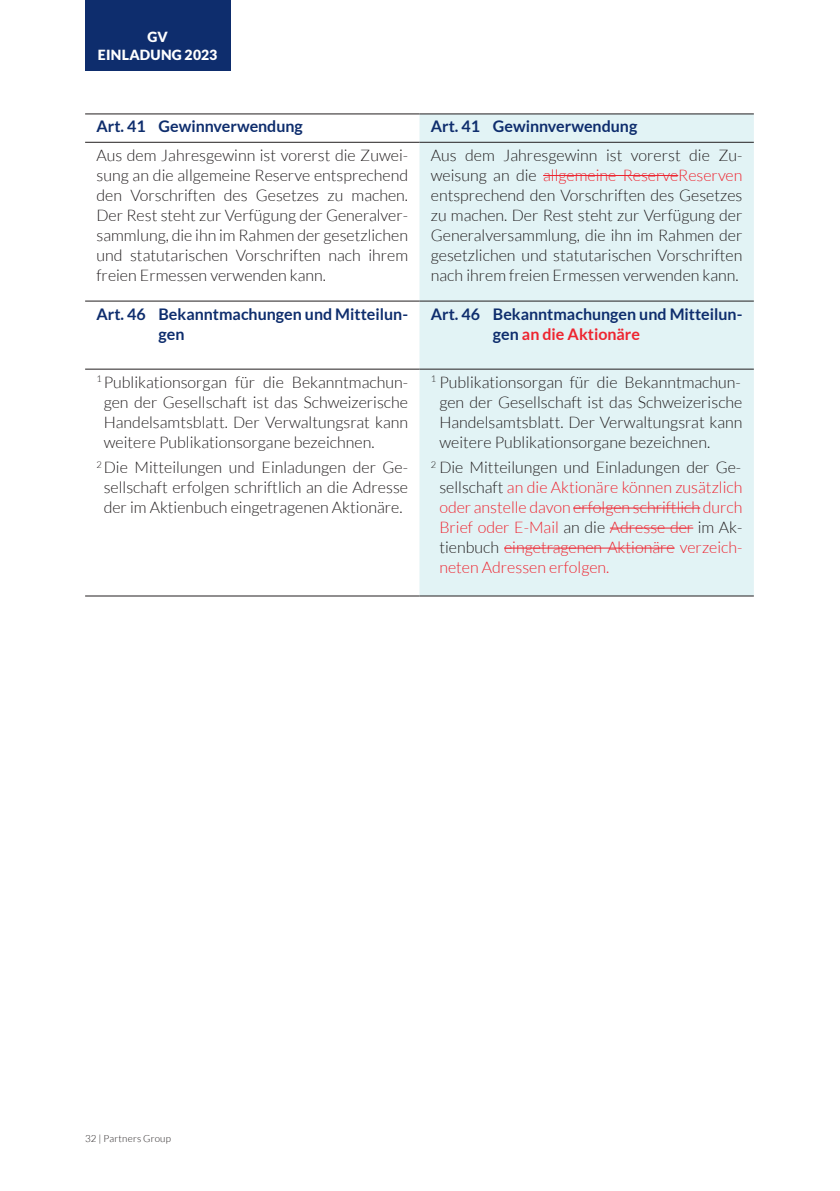
<style>
.page{position:relative;width:840px;height:1191px;background:#fff}
.page>*{position:absolute;margin:0;border:0;box-sizing:border-box;transform-origin:0 0}
.t1{font:300 16px/20px "Lato";color:#231f20;text-align:justify}
.t2{font:300 16px/20px "Lato";color:#ee2530;text-align:justify}
.t3{font:700 16px/20px "Lato";color:#0e2d6d}
.t4{font:900 14px/17.8px "Lato";letter-spacing:.015em;color:#fff;text-align:center}
.t5{font:300 9.8px "Lato";letter-spacing:.02em;color:#231f20}
.s1{color:#ee2530}
.s2{color:#231f20}
</style>
<div class="page">
<div style="left:85px;top:0;width:145px;height:71px;background:#0e2d6d"></div>
<svg style="left:85px;top:114px;width:334px;height:255px"></svg>
<div style="left:419px;top:114px;width:334px;height:481px;background:#e2f3f5"></div>
<hr style="left:85px;top:113px;width:334px;height:1px;background:#231f20">
<hr style="left:419px;top:113px;width:334px;height:1px;background:#231f20">
<hr style="left:85px;top:142px;width:334px;height:1px;background:#231f20">
<hr style="left:419px;top:142px;width:334px;height:1px;background:#231f20">
<hr style="left:85px;top:300px;width:334px;height:1px;background:#231f20">
<hr style="left:419px;top:300px;width:334px;height:1px;background:#231f20">
<hr style="left:85px;top:369px;width:334px;height:1px;background:#231f20">
<hr style="left:419px;top:369px;width:334px;height:1px;background:#231f20">
<hr style="left:85px;top:595px;width:334px;height:1px;background:#231f20">
<hr style="left:419px;top:595px;width:334px;height:1px;background:#231f20">
<hr style="left:543px;top:175px;width:135px;height:1px;background:#ee2530">
<hr style="left:573px;top:508px;width:126px;height:1px;background:#ee2530">
<hr style="left:609px;top:528px;width:84px;height:1px;background:#ee2530">
<hr style="left:504px;top:548px;width:170px;height:1px;background:#ee2530">
<p class="t4" style="left:98px;top:28px;width:121px">GV<br>EINLADUNG 2023</p>
<p class="t3" style="left:96px;top:116px;width:208px">Art. 41 Gewinnverwendung</p>
<p class="t3" style="left:430px;top:116px;width:208px">Art. 41 Gewinnverwendung</p>
<p class="t1" style="left:96px;top:145px;width:313px">Aus dem Jahresgewinn ist vorerst die Zuwei&shy;sung an die allgemeine Reserve entsprechend den Vorschriften des Gesetzes zu machen.<br>Der Rest steht zur Verfügung der Generalver&shy;sammlung, die ihn im Rahmen der gesetzlichen und statutarischen Vorschriften nach ihrem freien Ermessen verwenden kann.</p>
<p class="t1" style="left:430px;top:145px;width:313px">Aus dem Jahresgewinn ist vorerst die Zu&shy;weisung an die <span class="s1">allgemeine ReserveReserven </span>entsprechend den Vorschriften des Gesetzes zu machen. Der Rest steht zur Verfügung der Generalversammlung, die ihn im Rahmen der gesetzlichen und statutarischen Vorschriften nach ihrem freien Ermessen verwenden kann.</p>
<p class="t3" style="left:158px;top:303px;width:251px;text-indent:-62px">Art. 46 Bekanntmachungen und Mitteilun&shy;gen</p>
<p class="t3" style="left:492px;top:303px;width:251px;text-indent:-62px">Art. 46 Bekanntmachungen und Mitteilun&shy;gen <span class="s1">an die Aktionäre</span></p>
<p class="t1" style="left:104px;top:372px;width:306px;text-indent:-7px"><sup>1</sup> Publikationsorgan für die Bekanntmachun&shy;gen der Gesellschaft ist das Schweizerische Handelsamtsblatt. Der Verwaltungsrat kann weitere Publikationsorgane bezeichnen.</p>
<p class="t1" style="left:96px;top:458px;width:313px;text-align:center"><sup>2</sup> Die Mitteilungen und Einladungen der Ge&shy;sellschaft erfolgen schriftlich an die Adresse der im Aktienbuch eingetragenen Aktionäre.</p>
<p class="t1" style="left:439px;top:372px;width:304px;text-indent:-8px"><sup>1</sup> Publikationsorgan für die Bekanntmachun&shy;gen der Gesellschaft ist das Schweizerische Handelsamtsblatt. Der Verwaltungsrat kann weitere Publikationsorgane bezeichnen.</p>
<p class="t2" style="left:439px;top:458px;width:304px;text-indent:-8px"><sup>2</sup> <span class="s2">Die Mitteilungen und Einladungen der Ge&shy;sellschaft</span> an die Aktionäre können zusätzlich oder anstelle davon erfolgen schriftlich durch Brief oder E-Mail <span class="s2">an die</span> Adresse der <span class="s2">im Ak&shy;tienbuch</span> eingetragenen Aktionäre verzeich&shy;neten Adressen erfolgen.</p>
<p class="t5" style="left:85px;top:1133px;width:87px">32 | Partners Group</p>
</div>
